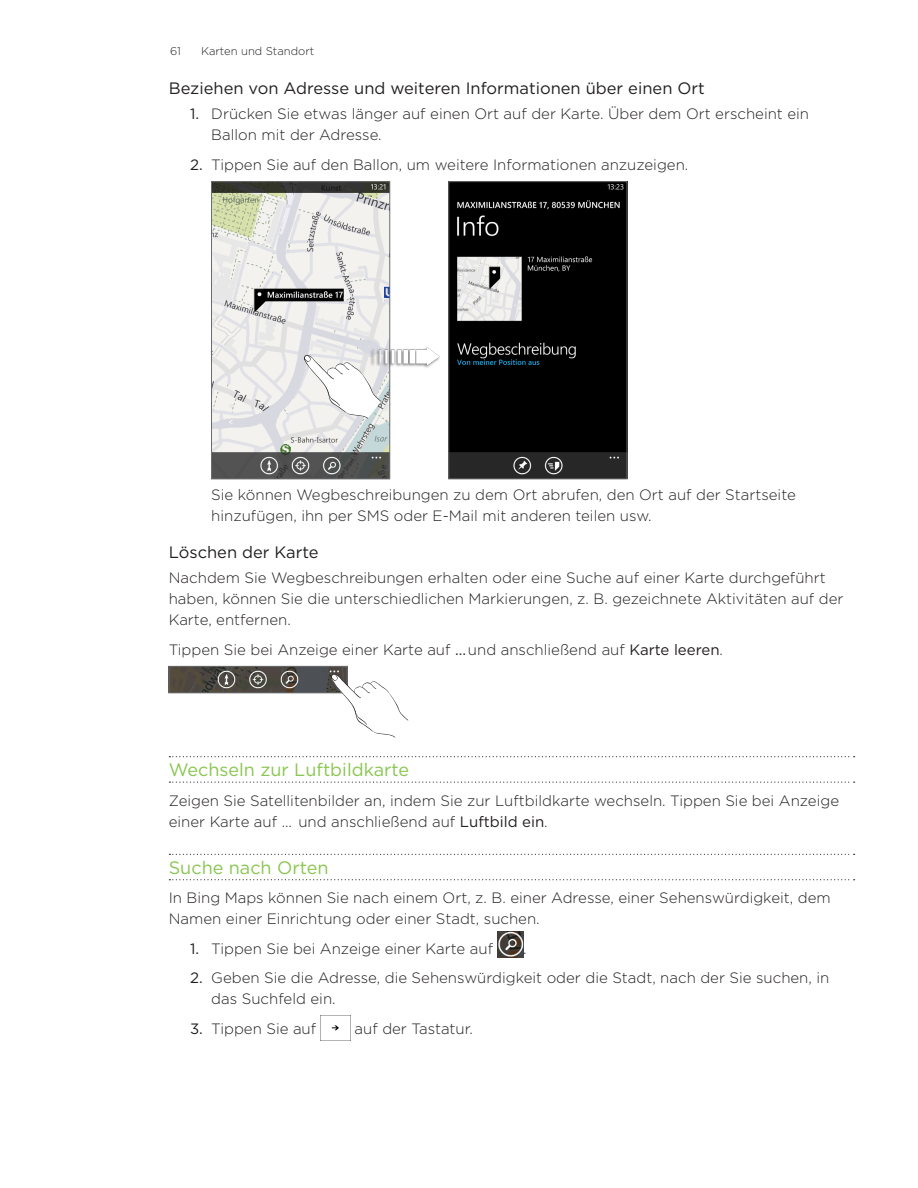
<style>
.page{position:relative;width:918px;height:1188px;background:#fff}
.page>*{position:absolute;margin:0;border:0;box-sizing:border-box;transform-origin:0 0}
.t1{font:18px "Gotham";color:#89c650}
.t2{font:16.5px "Gotham";color:#231f20}
.t3{font:300 15px/21px "Gotham";color:#231f20}
.t4{font:15px/29.5px "Gotham";color:#231f20}
.t5{font:300 11.25px "Gotham";color:#231f20}
.s1{font-weight:400}
</style>
<div class="page">
<svg style="left:169px;top:756px;width:686px;height:1px"></svg>
<svg style="left:169px;top:782px;width:686px;height:1px"></svg>
<svg style="left:169px;top:854px;width:686px;height:1px"></svg>
<svg style="left:169px;top:879px;width:686px;height:1px"></svg>
<img style="left:213px;top:183px;width:175px;height:294px">
<div style="left:211px;top:181px;width:179px;height:298px;border:1px solid #6c6d70"></div>
<svg style="left:304px;top:355px;width:77px;height:64px"></svg>
<img style="left:451px;top:183px;width:174px;height:294px">
<div style="left:449px;top:181px;width:178px;height:298px;border:1px solid #6c6d70"></div>
<img style="left:369px;top:345px;width:71px;height:25px">
<img style="left:171px;top:668px;width:174px;height:23px">
<div style="left:169px;top:666px;width:178px;height:27px;border:1px solid #6c6d70"></div>
<svg style="left:331px;top:674px;width:77px;height:64px"></svg>
<img style="left:498px;top:932px;width:25px;height:25px">
<img style="left:321px;top:1015px;width:29px;height:26px">
<p class="t5" style="left:170px;top:43px;width:12px">61</p>
<p class="t5" style="left:201px;top:43px;width:115px">Karten und Standort</p>
<p class="t2" style="left:169px;top:78px;width:538px">Beziehen von Adresse und weiteren Informationen über einen Ort</p>
<p class="t3" style="left:211px;top:103px;width:599px;text-indent:-21px"><span class="s1">1.</span> Drücken Sie etwas länger auf einen Ort auf der Karte. Über dem Ort erscheint ein<br>Ballon mit der Adresse.</p>
<p class="t3" style="left:190px;top:154px;width:500px"><span class="s1">2.</span> Tippen Sie auf den Ballon, um weitere Informationen anzuzeigen.</p>
<p class="t3" style="left:211px;top:484px;width:586px">Sie können Wegbeschreibungen zu dem Ort abrufen, den Ort auf der Startseite hinzufügen, ihn per SMS oder E-Mail mit anderen teilen usw.</p>
<p class="t2" style="left:169px;top:542px;width:151px">Löschen der Karte</p>
<p class="t3" style="left:169px;top:567px;width:676px">Nachdem Sie Wegbeschreibungen erhalten oder eine Suche auf einer Karte durchgeführt haben, können Sie die unterschiedlichen Markierungen, z. B. gezeichnete Aktivitäten auf der<br>Karte, entfernen.</p>
<p class="t3" style="left:169px;top:638px;width:556px">Tippen Sie bei Anzeige einer Karte auf <span class="s1">...</span>und anschließend auf <span class="s1">Karte leeren</span>.</p>
<p class="t1" style="left:169px;top:758px;width:242px">Wechseln zur Luftbildkarte</p>
<p class="t3" style="left:169px;top:789px;width:672px">Zeigen Sie Satellitenbilder an, indem Sie zur Luftbildkarte wechseln. Tippen Sie bei Anzeige einer Karte auf ... und anschließend auf <span class="s1">Luftbild ein</span>.</p>
<p class="t1" style="left:169px;top:856px;width:161px">Suche nach Orten</p>
<p class="t3" style="left:169px;top:887px;width:663px">In Bing Maps können Sie nach einem Ort, z. B. einer Adresse, einer Sehenswürdigkeit, dem<br>Namen einer Einrichtung oder einer Stadt, suchen.</p>
<p class="t3" style="left:211px;top:938px;width:283px">Tippen Sie bei Anzeige einer Karte auf</p>
<p class="t3" style="left:211px;top:933px;width:620px;line-height:29.5px;text-align:center">.<br>Geben Sie die Adresse, die Sehenswürdigkeit oder die Stadt, nach der Sie suchen, in</p>
<p class="t3" style="left:211px;top:984px;width:126px;line-height:29.5px">das Suchfeld ein.<br>Tippen Sie auf</p>
<p class="t4" style="left:190px;top:933px;width:14px">1.<br>2.</p>
<p class="t3" style="left:355px;top:1018px;width:120px">auf der Tastatur.</p>
<p class="t4" style="left:190px;top:1013px;width:14px">3.</p>
</div>
